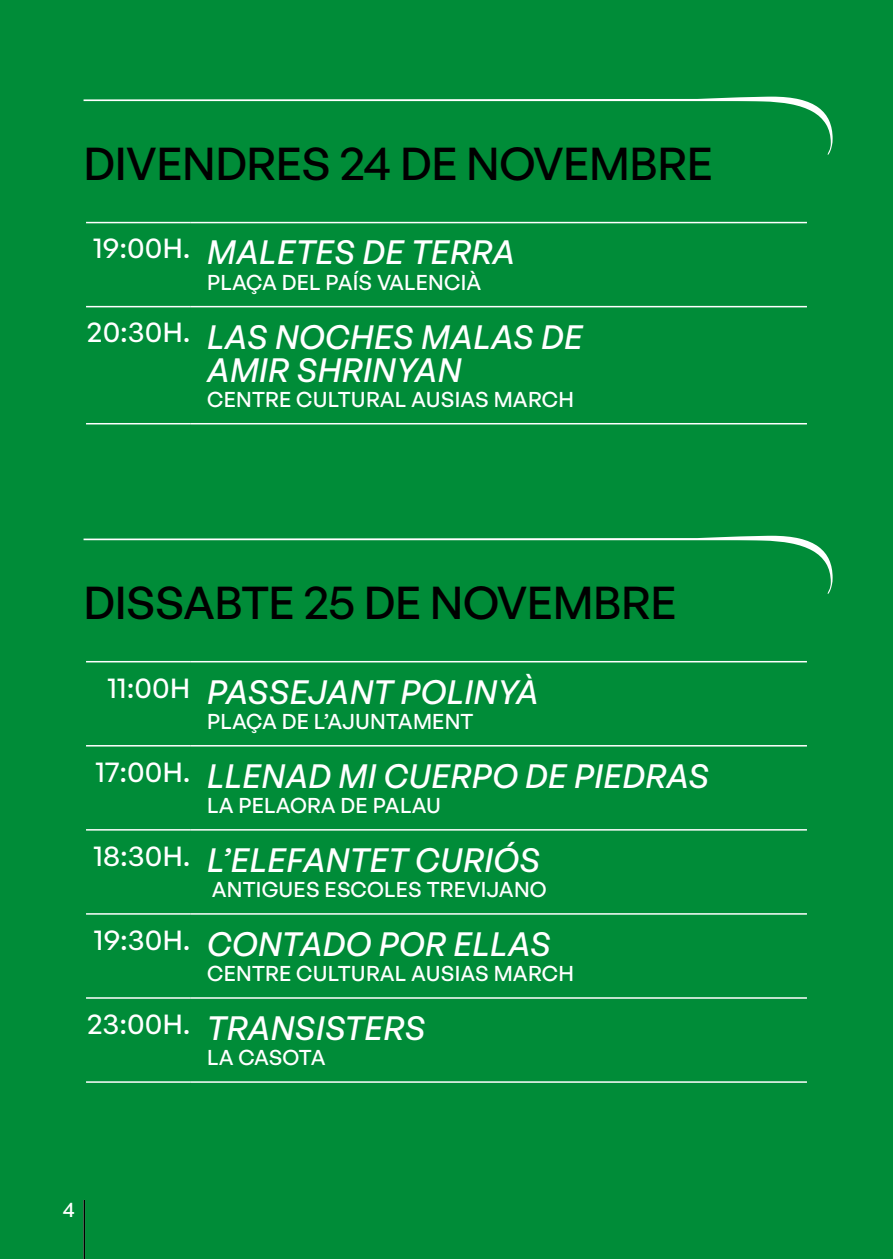
<style>
.page{position:relative;width:893px;height:1259px;background:#008c38}
.page>*{position:absolute;margin:0;border:0;box-sizing:border-box;transform-origin:0 0}
.t1{font:500 45px "General Sans";letter-spacing:-.01em;color:#000}
.t2{font:italic 500 33px/33px "General Sans";letter-spacing:.01em;color:#fff;text-align:center}
.t3{font:500 21px "General Sans";letter-spacing:.01em;color:#fff}
.t4{font:500 21px "General Sans";letter-spacing:-.015em;color:#fff}
</style>
<div class="page">
<hr style="left:86px;top:222px;width:104px;height:1px;background:#fff">
<hr style="left:190px;top:222px;width:617px;height:1px;background:#fff">
<hr style="left:86px;top:306px;width:104px;height:1px;background:#fff">
<hr style="left:190px;top:306px;width:617px;height:1px;background:#fff">
<hr style="left:86px;top:423px;width:104px;height:1px;background:#fff">
<hr style="left:190px;top:423px;width:617px;height:1px;background:#fff">
<hr style="left:86px;top:661px;width:104px;height:1px;background:#fff">
<hr style="left:190px;top:661px;width:617px;height:1px;background:#fff">
<hr style="left:86px;top:745px;width:104px;height:1px;background:#fff">
<hr style="left:190px;top:745px;width:617px;height:1px;background:#fff">
<hr style="left:86px;top:829px;width:104px;height:1px;background:#fff">
<hr style="left:190px;top:829px;width:617px;height:1px;background:#fff">
<hr style="left:86px;top:913px;width:104px;height:1px;background:#fff">
<hr style="left:190px;top:913px;width:617px;height:1px;background:#fff">
<hr style="left:86px;top:997px;width:104px;height:1px;background:#fff">
<hr style="left:190px;top:997px;width:617px;height:1px;background:#fff">
<hr style="left:86px;top:1081px;width:104px;height:1px;background:#fff">
<hr style="left:190px;top:1081px;width:617px;height:1px;background:#fff">
<svg style="left:84px;top:97px;width:749px;height:58px"></svg>
<svg style="left:84px;top:536px;width:749px;height:58px"></svg>
<hr style="left:84px;top:1200px;width:1px;height:59px;background:#000">
<h1 class="t1" style="left:84px;top:135px;width:631px">DIVENDRES 24 DE NOVEMBRE</h1>
<p class="t2" style="left:93px;top:235px;width:424px"><sup>19:00H.</sup> MALETES DE TERRA</p>
<p class="t3" style="left:207px;top:269px;width:276px">PLAÇA DEL PAÍS VALENCIÀ</p>
<p class="t2" style="left:87px;top:319px;width:497px"><sup>20:30H.</sup> LAS NOCHES MALAS DE<br>AMIR SHRINYAN</p>
<p class="t3" style="left:207px;top:386px;width:368px">CENTRE CULTURAL AUSIAS MARCH</p>
<h1 class="t1" style="left:84px;top:574px;width:595px">DISSABTE 25 DE NOVEMBRE</h1>
<p class="t2" style="left:108px;top:674px;width:433px"><sup>11:00H</sup> PASSEJANT POLINYÀ</p>
<p class="t3" style="left:207px;top:708px;width:268px">PLAÇA DE L’AJUNTAMENT</p>
<p class="t2" style="left:96px;top:758px;width:615px"><sup>17:00H.</sup> LLENAD MI CUERPO DE PIEDRAS</p>
<p class="t3" style="left:207px;top:792px;width:235px">LA PELAORA DE PALAU</p>
<p class="t2" style="left:93px;top:842px;width:448px"><sup>18:30H.</sup> L’ELEFANTET CURIÓS</p>
<p class="t3" style="left:212px;top:876px;width:337px">ANTIGUES ESCOLES TREVIJANO</p>
<p class="t2" style="left:94px;top:926px;width:458px"><sup>19:30H.</sup> CONTADO POR ELLAS</p>
<p class="t3" style="left:207px;top:960px;width:368px">CENTRE CULTURAL AUSIAS MARCH</p>
<p class="t2" style="left:87px;top:1010px;width:340px"><sup>23:00H.</sup> TRANSISTERS</p>
<p class="t4" style="left:207px;top:1044px;width:120px">LA CASOTA</p>
<p class="t3" style="left:63px;top:1195px;width:14px">4</p>
</div>
